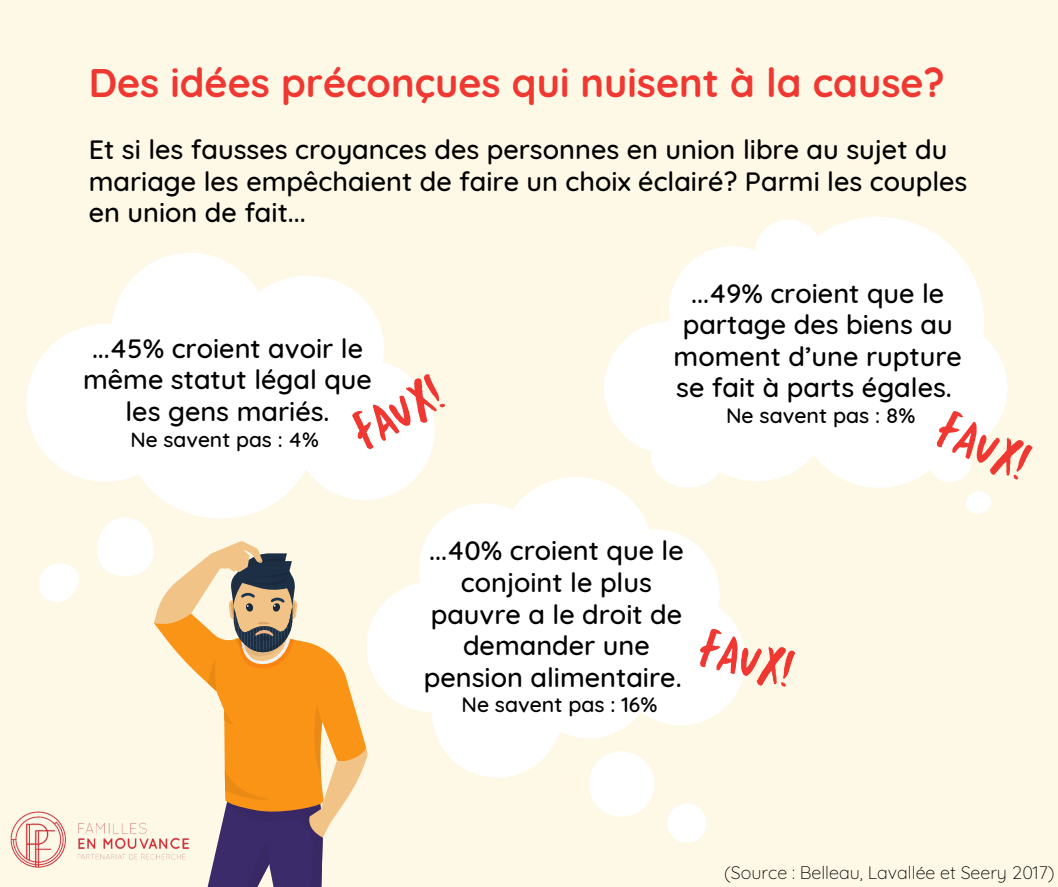
<style>
.page{position:relative;width:1058px;height:887px;background:#fff}
.page>*{position:absolute;margin:0;border:0;box-sizing:border-box;transform-origin:0 0}
.t1{font:52.5px "TC Milo Regular";color:#ef3832}
.t2{font:700 39.75px "Quicksand";color:#ef3832}
.t3{font:500 27px/31.5px "Quicksand";color:#000;text-align:center}
.t4{font:500 21.3px "Quicksand";color:#000}
.t5{font:500 21px "Quicksand";color:#000}
.t6{font:300 18px "Quicksand";color:#000}
</style>
<div class="page">
<div style="left:0;top:0;width:1058px;height:886px;background:#fef9e6"></div>
<div style="left:97px;top:517px;width:57px;height:59px;background:#fff;border-radius:27px"></div>
<svg style="left:39px;top:564px;width:40px;height:38px"></svg>
<svg style="left:27px;top:253px;width:407px;height:265px;fill:#fff"></svg>
<svg style="left:604px;top:217px;width:403px;height:270px;fill:#fff"></svg>
<svg style="left:966px;top:491px;width:25px;height:23px"></svg>
<svg style="left:367px;top:477px;width:378px;height:300px;fill:#fff"></svg>
<svg style="left:589px;top:751px;width:65px;height:65px"></svg>
<svg style="left:667px;top:804px;width:39px;height:38px"></svg>
<svg style="left:216px;top:640px;width:138px;height:65px;fill:#fa9416"></svg>
<svg style="left:154px;top:541px;width:143px;height:150px"></svg>
<svg style="left:217px;top:705px;width:150px;height:181px"></svg>
<img style="left:10px;top:811px;width:207px;height:75px">
<p class="t2" style="left:89px;top:57px;width:857px">Des idées préconçues qui nuisent à la cause?</p>
<p class="t3" style="left:89px;top:133px;width:880px;text-align:left">Et si les fausses croyances des personnes en union libre au sujet du mariage les empêchaient de faire un choix éclairé? Parmi les couples en union de fait...</p>
<p class="t3" style="left:83px;top:332px;width:290px">...45% croient avoir le même statut légal que les gens mariés.</p>
<p class="t5" style="left:130px;top:425px;width:190px">Ne savent pas : 4%</p>
<p class="t1" style="left:339px;top:406px;width:96px;rotate:-30deg">FAUX!</p>
<p class="t3" style="left:673px;top:277px;width:290px">...49% croient que le partage des biens au moment d’une rupture se fait à parts égales.</p>
<p class="t4" style="left:726px;top:402px;width:191px">Ne savent pas : 8%</p>
<p class="t1" style="left:953px;top:395px;width:96px;rotate:23deg">FAUX!</p>
<p class="t3" style="left:424px;top:534px;width:261px">...40% croient que le conjoint le plus pauvre a le droit de demander une pension alimentaire.</p>
<p class="t4" style="left:461px;top:691px;width:197px">Ne savent pas : 16%</p>
<p class="t1" style="left:708px;top:613px;width:96px;rotate:14deg">FAUX!</p>
<p class="t6" style="left:724px;top:861px;width:332px">(Source : Belleau, Lavallée et Seery 2017)</p>
</div>
